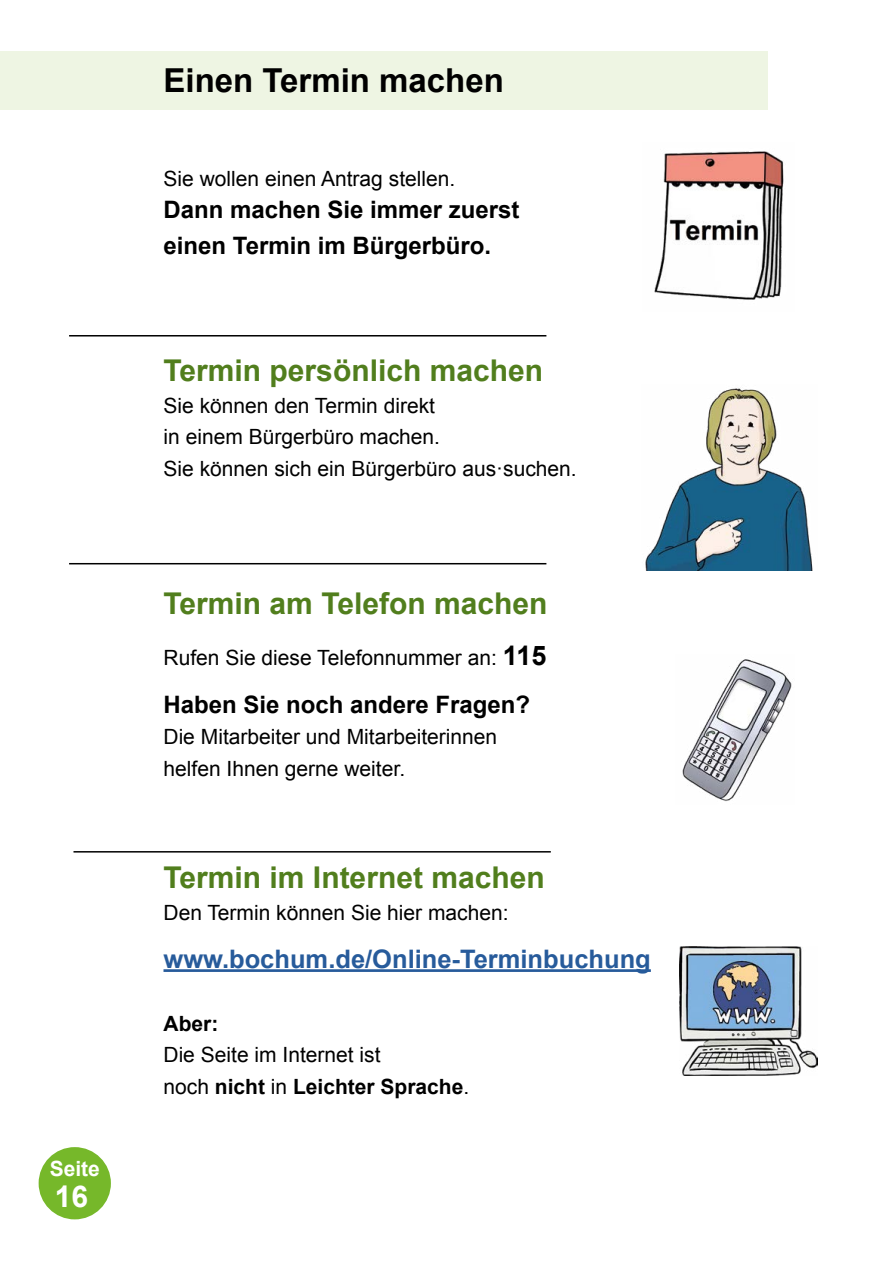
<style>
.page{position:relative;width:893px;height:1263px;background:#fff}
.page>*{position:absolute;margin:0;border:0;box-sizing:border-box;transform-origin:0 0}
.t1{font:700 33px "Arial";color:#000}
.t2{font:700 30px "Arial";color:#517e1d}
.t3{font:700 30px "Arial";color:#fff}
.t4{font:700 25.5px "Arial";color:#275b9b}
.t5{font:700 24px/36px "Arial";color:#000}
.t6{font:21px/31.5px "Arial";color:#000}
.t7{font:700 21px "Arial";color:#fff}
.t8{font:700 21px "Arial";color:#000}
.s1{font-weight:700;font-size:27px}
.s2{font-weight:700}
</style>
<div class="page">
<div style="left:39px;top:1147px;width:72px;height:72px;background:#76b82a;border-radius:50%"></div>
<div style="left:0;top:51px;width:767px;height:58px;background:#eef5e3"></div>
<hr style="left:163px;top:969px;width:488px;height:3px;background:#275b9b">
<img style="left:654px;top:151px;width:130px;height:149px">
<hr style="left:69px;top:335px;width:477px;height:1px;background:#000">
<hr style="left:69px;top:563px;width:477px;height:1px;background:#000">
<hr style="left:73px;top:851px;width:478px;height:1px;background:#000">
<img style="left:679px;top:946px;width:138px;height:129px">
<img style="left:682px;top:659px;width:110px;height:142px">
<img style="left:645px;top:388px;width:168px;height:182px">
<p class="t7" style="left:50px;top:1154px;width:52px">Seite</p>
<h2 class="t3" style="left:55px;top:1176px;width:35px">16</h2>
<h1 class="t1" style="left:163px;top:58px;width:342px">Einen Termin machen</h1>
<p class="t6" style="left:163px;top:163px;width:293px">Sie wollen einen Antrag stellen.</p>
<p class="t5" style="left:163px;top:192px;width:358px">Dann machen Sie immer zuerst einen Termin im Bürgerbüro.</p>
<h2 class="t2" style="left:163px;top:351px;width:381px">Termin persönlich machen</h2>
<p class="t6" style="left:163px;top:390px;width:415px">Sie können den Termin direkt<br>in einem Bürgerbüro machen.<br>Sie können sich ein Bürgerbüro aus·suchen.</p>
<h2 class="t2" style="left:163px;top:583px;width:385px">Termin am Telefon machen</h2>
<p class="t6" style="left:163px;top:642px;width:384px">Rufen Sie diese Telefonnummer an: <span class="s1">115</span></p>
<p class="t5" style="left:163px;top:687px;width:368px">Haben Sie noch andere Fragen?</p>
<p class="t6" style="left:163px;top:721px;width:335px">Die Mitarbeiter und Mitarbeiterinnen helfen Ihnen gerne weiter.</p>
<h2 class="t2" style="left:163px;top:858px;width:383px">Termin im Internet machen</h2>
<p class="t6" style="left:163px;top:897px;width:347px">Den Termin können Sie hier machen:</p>
<p class="t4" style="left:163px;top:942px;width:489px">www.bochum.de/Online-Terminbuchung</p>
<p class="t8" style="left:163px;top:1010px;width:56px">Aber:</p>
<p class="t6" style="left:163px;top:1039px;width:307px">Die Seite im Internet ist<br>noch <span class="s2">nicht</span> in <span class="s2">Leichter Sprache</span>.</p>
</div>
